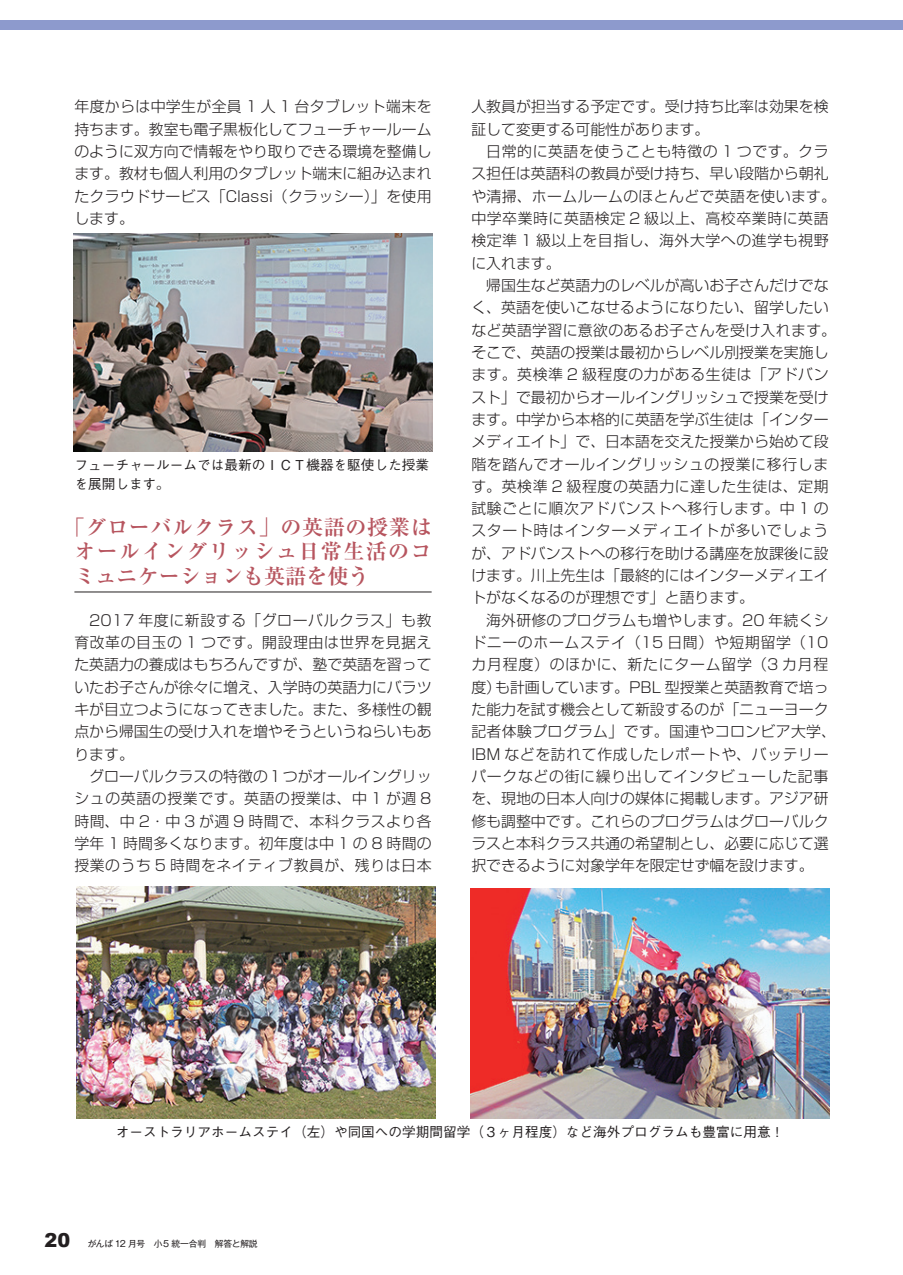
<style>
.page{position:relative;width:903px;height:1275px;background:#fff}
.page>*{position:absolute;margin:0;border:0;box-sizing:border-box;transform-origin:0 0}
.t1{font:700 21px/24.8px "Ryumin Pro";letter-spacing:.03em;color:#b7555f;text-align:justify}
.t2{font:300 14.88px/22.4px "Shin Go Pro";color:#231f20;text-align:justify}
.t3{font:300 14.88px/22.4px "Shin Go Pro";letter-spacing:.04em;color:#231f20}
.t4{font:500 13.65px/18.6px "Gothic BBB Pro";color:#231f20}
.t5{font:8.75px "Gothic MB101 Pro";letter-spacing:-.02em;color:#231f20}
.s1{font-family:"Arial";font-weight:900;font-size:19.25px}
</style>
<div class="page">
<div style="left:0;top:20px;width:903px;height:10px;background:#8d9acd"></div>
<hr style="left:74px;top:592px;width:358px;height:1px;background:#231f20">
<img style="left:74px;top:233px;width:359px;height:218px">
<img style="left:76px;top:887px;width:359px;height:232px">
<img style="left:470px;top:888px;width:359px;height:231px">
<p class="t2" style="left:74px;top:94px;width:359px">年度からは中学生が全員 1 人 1 台タブレット端末を持ちます。教室も電子黒板化してフューチャールームのように双方向で情報をやり取りできる環境を整備します。教材も個人利用のタブレット端末に組み込まれたクラウドサービス「Classi（クラッシー）」を使用します。</p>
<p class="t4" style="left:74px;top:454px;width:356px">フューチャールームでは最新のＩＣＴ機器を駆使した授業を展開します。</p>
<h1 class="t1" style="left:74px;top:513px;width:359px;text-indent:-11px">「グローバルクラス」の英語の授業はオールイングリッシュ日常生活のコミュニケーションも英語を使う</h1>
<p class="t2" style="left:74px;top:607px;width:359px;text-indent:15px">2017 年度に新設する「グローバルクラス」も教育改革の目玉の 1 つです。開設理由は世界を見据えた英語力の養成はもちろんですが、塾で英語を習っていたお子さんが徐々に増え、入学時の英語力にバラツキが目立つようになってきました。また、多様性の観点から帰国生の受け入れを増やそうというねらいもあります。</p>
<p class="t2" style="left:74px;top:763px;width:359px;text-indent:15px">グローバルクラスの特徴の１つがオールイングリッシュの英語の授業です。英語の授業は、中 1 が週 8時間、中 2・中 3 が週 9 時間で、本科クラスより各学年 1 時間多くなります。初年度は中 1 の 8 時間の授業のうち 5 時間をネイティブ教員が、残りは日本</p>
<p class="t2" style="left:471px;top:94px;width:359px">人教員が担当する予定です。受け持ち比率は効果を検証して変更する可能性があります。</p>
<p class="t3" style="left:471px;top:138px;width:366px;text-indent:15px">日常的に英語を使うことも特徴の 1 つです。クラス担任は英語科の教員が受け持ち、早い段階から朝礼や清掃、ホームルームのほとんどで英語を使います。中学卒業時に英語検定 2 級以上、高校卒業時に英語検定準 1 級以上を目指し、海外大学への進学も視野に入れます。</p>
<p class="t2" style="left:471px;top:272px;width:366px;text-align:left;text-indent:15px">帰国生など英語力のレベルが高いお子さんだけでなく、英語を使いこなせるようになりたい、留学したいなど英語学習に意欲のあるお子さんを受け入れます。そこで、英語の授業は最初からレベル別授業を実施します。英検準 2 級程度の力がある生徒は「アドバンスト」で最初からオールイングリッシュで授業を受けます。中学から本格的に英語を学ぶ生徒は「インターメディエイト」で、日本語を交えた授業から始めて段階を踏んでオールイングリッシュの授業に移行します。英検準 2 級程度の英語力に達した生徒は、定期試験ごとに順次アドバンストへ移行します。中 1 のスタート時はインターメディエイトが多いでしょうが、アドバンストへの移行を助ける講座を放課後に設けます。川上先生は「最終的にはインターメディエイトがなくなるのが理想です」と語ります。</p>
<p class="t2" style="left:471px;top:607px;width:366px;text-align:left;text-indent:15px">海外研修のプログラムも増やします。20 年続くシドニーのホームステイ（15 日間）や短期留学（10カ月程度）のほかに、新たにターム留学（3 カ月程度）も計画しています。PBL 型授業と英語教育で培った能力を試す機会として新設するのが「ニューヨーク記者体験プログラム」です。国連やコロンビア大学、<br>IBM などを訪れて作成したレポートや、バッテリーパークなどの街に繰り出してインタビューした記事を、現地の日本人向けの媒体に掲載します。アジア研修も調整中です。これらのプログラムはグローバルクラスと本科クラス共通の希望制とし、必要に応じて選択できるように対象学年を限定せず幅を設けます。</p>
<p class="t4" style="left:116px;top:1120px;width:670px">オーストラリアホームステイ（左）や同国への学期間留学（３ヶ月程度）など海外プログラムも豊富に用意！</p>
<p class="t5" style="left:45px;top:1236px;width:215px"><span class="s1">20</span>　　がんば 12 月号　小5 統一合判　解答と解説</p>
</div>
